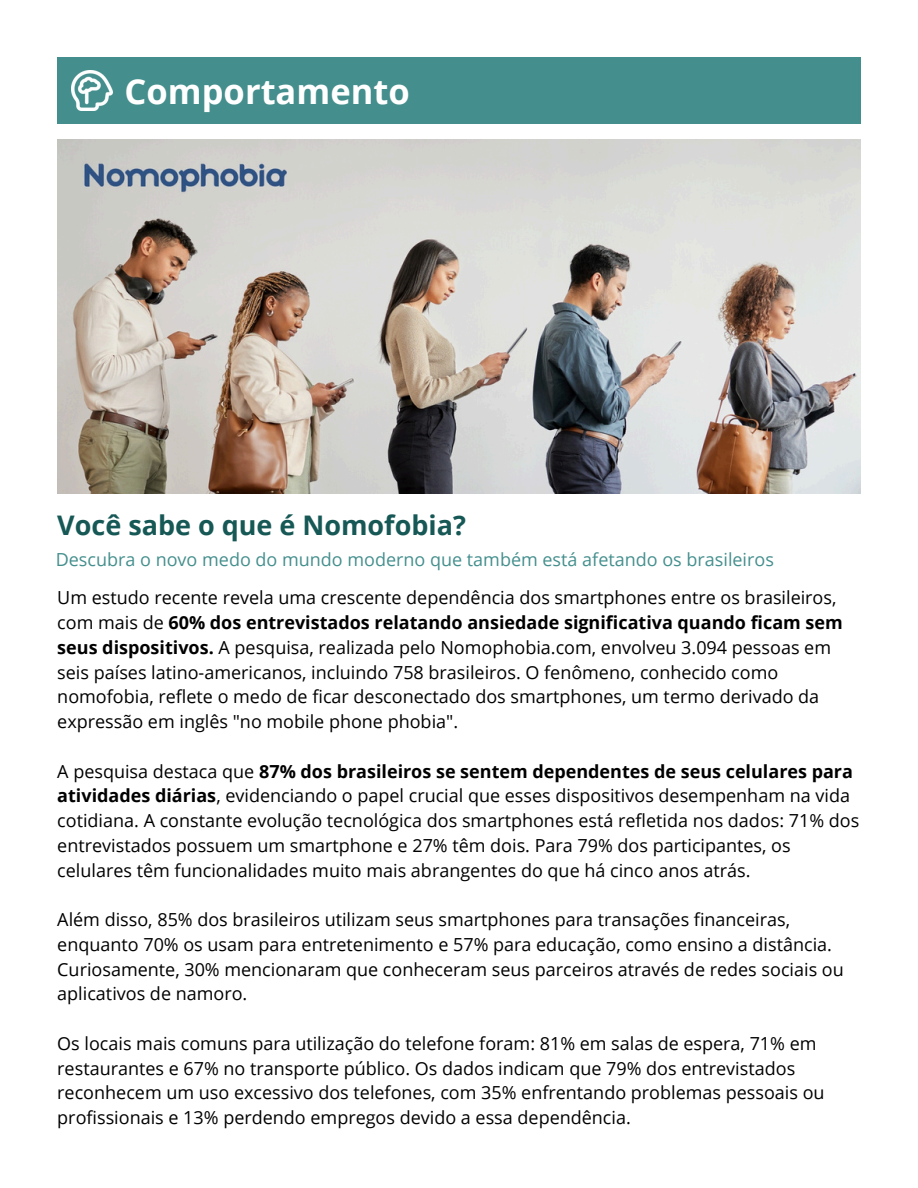
<style>
.page{position:relative;width:918px;height:1188px;background:#fff}
.page>*{position:absolute;margin:0;border:0;box-sizing:border-box;transform-origin:0 0}
.t1{font:700 34.5px "Open Sans";color:#fff}
.t2{font:700 27px "Open Sans";color:#165855}
.t3{font:18px/24.8px "Open Sans";color:#000}
.t4{font:18px "Open Sans";color:#448f8d}
.s1{font-weight:700}
</style>
<div class="page">
<div style="left:57px;top:57px;width:804px;height:67px;background:#448f8d"></div>
<img style="left:57px;top:139px;width:804px;height:355px">
<img style="left:72px;top:70px;width:40px;height:41px">
<p class="t1" style="left:125px;top:67px;width:287px">Comportamento</p>
<h2 class="t2" style="left:57px;top:506px;width:410px">Você sabe o que é Nomofobia?</h2>
<p class="t4" style="left:56px;top:547px;width:720px">Descubra o novo medo do mundo moderno que também está afetando os brasileiros</p>
<p class="t3" style="left:57px;top:585px;width:787px">Um estudo recente revela uma crescente dependência dos smartphones entre os brasileiros, com mais de <span class="s1">60% dos entrevistados relatando ansiedade significativa quando ficam sem seus dispositivos.</span> A pesquisa, realizada pelo Nomophobia.com, envolveu 3.094 pessoas em seis países latino-americanos, incluindo 758 brasileiros. O fenômeno, conhecido como nomofobia, reflete o medo de ficar desconectado dos smartphones, um termo derivado da expressão em inglês "no mobile phone phobia".</p>
<p class="t3" style="left:57px;top:758px;width:804px">A pesquisa destaca que <span class="s1">87% dos brasileiros se sentem dependentes de seus celulares para atividades diárias</span>, evidenciando o papel crucial que esses dispositivos desempenham na vida cotidiana. A constante evolução tecnológica dos smartphones está refletida nos dados: 71% dos entrevistados possuem um smartphone e 27% têm dois. Para 79% dos participantes, os celulares têm funcionalidades muito mais abrangentes do que há cinco anos atrás.</p>
<p class="t3" style="left:57px;top:907px;width:788px">Além disso, 85% dos brasileiros utilizam seus smartphones para transações financeiras, enquanto 70% os usam para entretenimento e 57% para educação, como ensino a distância.<br>Curiosamente, 30% mencionaram que conheceram seus parceiros através de redes sociais ou aplicativos de namoro.</p>
<p class="t3" style="left:57px;top:1031px;width:769px">Os locais mais comuns para utilização do telefone foram: 81% em salas de espera, 71% em restaurantes e 67% no transporte público. Os dados indicam que 79% dos entrevistados reconhecem um uso excessivo dos telefones, com 35% enfrentando problemas pessoais ou profissionais e 13% perdendo empregos devido a essa dependência.</p>
</div>
